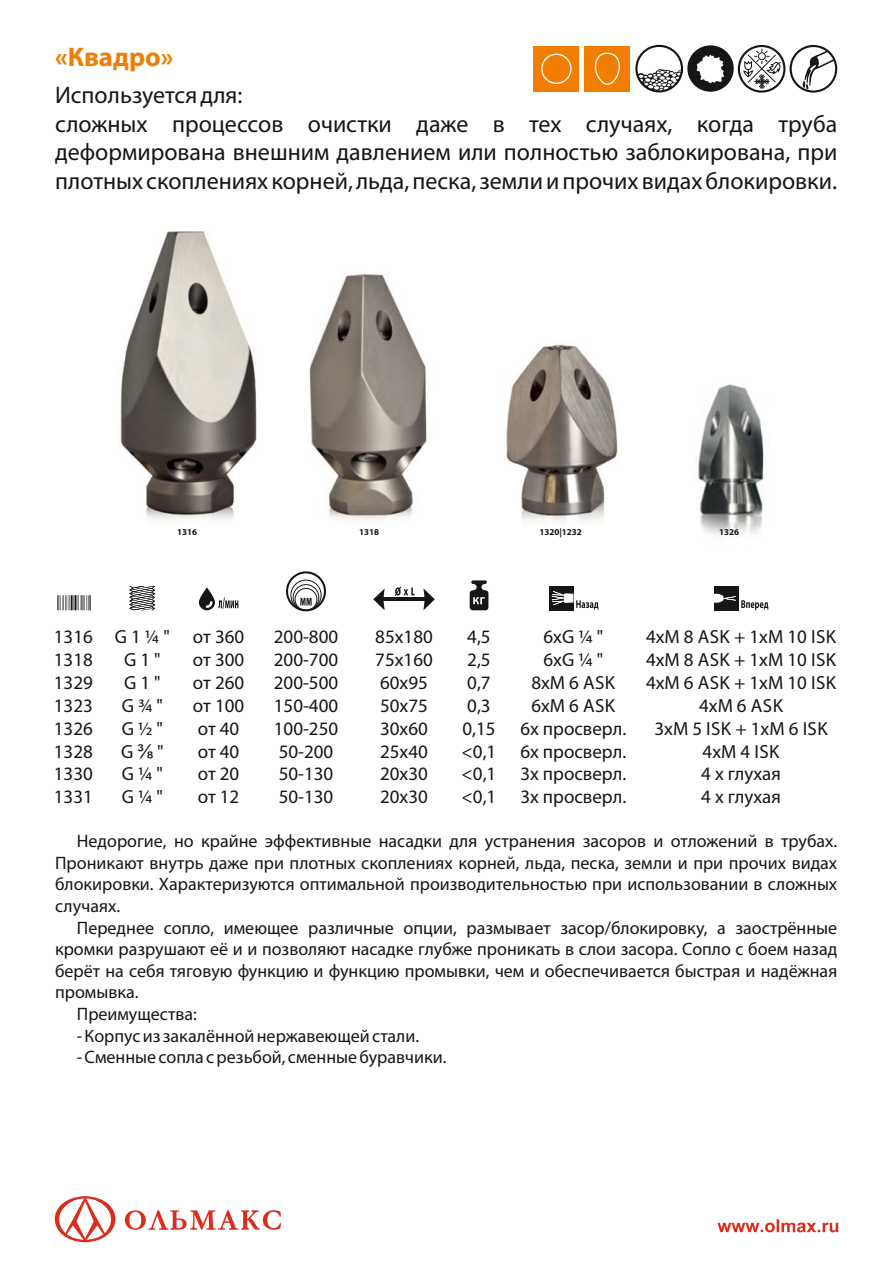
<style>
.page{position:relative;width:893px;height:1263px;background:#fff}
.page>*{position:absolute;margin:0;border:0;box-sizing:border-box;transform-origin:0 0}
.t1{font:700 27px "Myriad Pro";color:#f17e00}
.t2{font:24px/28.8px "Myriad Pro";color:#151616}
.t3{font:19.05px/22.8px "Myriad Pro";color:#151616}
.t4{font:18px/21.6px "Myriad Pro";color:#151616;text-align:justify}
.t5{font:700 9px "Myriad Pro";color:#151616}
.s1{font-family:"Arial"}
</style>
<div class="page">
<svg style="left:717px;top:1219px;width:121px;height:13px"></svg>
<svg style="left:54px;top:1196px;width:227px;height:46px"></svg>
<div style="left:584px;top:46px;width:46px;height:46px;background:#f17e00"></div>
<div style="left:533px;top:46px;width:46px;height:46px;background:#f17e00"></div>
<div style="left:541px;top:54px;width:31px;height:30px;border:1px solid #fff;border-radius:50%"></div>
<svg style="left:394px;top:587px;width:21px;height:9px"></svg>
<hr style="left:381px;top:598px;width:46px;height:3px;background:#151616">
<svg style="left:373px;top:588px;width:12px;height:22px"></svg>
<svg style="left:423px;top:588px;width:12px;height:22px"></svg>
<svg style="left:470px;top:580px;width:18px;height:30px"></svg>
<div style="left:549px;top:586px;width:24px;height:24px;background:#151616"></div>
<svg style="left:552px;top:591px;width:46px;height:19px"></svg>
<div style="left:714px;top:586px;width:24px;height:24px;background:#151616"></div>
<svg style="left:714px;top:594px;width:54px;height:16px"></svg>
<svg style="left:199px;top:587px;width:39px;height:23px"></svg>
<svg style="left:129px;top:586px;width:26px;height:24px"></svg>
<svg style="left:57px;top:595px;width:34px;height:15px"></svg>
<div style="left:286px;top:571px;width:40px;height:40px;border:2px solid #151616;border-radius:50%"></div>
<div style="left:290px;top:580px;width:32px;height:31px;border:1px solid #151616;border-radius:50%"></div>
<div style="left:293px;top:584px;width:26px;height:27px;border:1px solid #151616;border-radius:50%"></div>
<div style="left:295px;top:588px;width:22px;height:23px;border:1px solid #151616;border-radius:50%"></div>
<svg style="left:300px;top:598px;width:12px;height:8px"></svg>
<div style="left:635px;top:45px;width:48px;height:47px;border:2px solid #151616;border-radius:50%"></div>
<svg style="left:803px;top:51px;width:32px;height:38px"></svg>
<div style="left:790px;top:45px;width:47px;height:48px;border:2px solid #151616;border-radius:50%"></div>
<svg style="left:638px;top:45px;width:96px;height:47px"></svg>
<div style="left:738px;top:45px;width:47px;height:48px;border:2px solid #151616;border-radius:50%"></div>
<svg style="left:743px;top:49px;width:39px;height:40px"></svg>
<svg style="left:594px;top:52px;width:26px;height:33px"></svg>
<img style="left:120px;top:231px;width:644px;height:304px">
<h1 class="t1" style="left:55px;top:46px;width:120px">«Квадро»</h1>
<h2 class="t2" style="left:55px;top:82px;width:784px">Используется для:<br>сложных процессов очистки даже в тех случаях, когда труба деформирована внешним давлением или полностью заблокирована, при плотных скоплениях корней, льда, песка, земли и прочих видах блокировки.</h2>
<p class="t5" style="left:177px;top:528px;width:21px">1316</p>
<p class="t5" style="left:359px;top:528px;width:21px">1318</p>
<p class="t5" style="left:539px;top:528px;width:44px">1320|1232</p>
<p class="t5" style="left:719px;top:528px;width:21px">1326</p>
<p class="t3" style="left:54px;top:627px;width:41px;text-align:justify">1316<br>1318<br>1329<br>1323<br>1326<br>1328<br>1330<br>1331</p>
<p class="t3" style="left:115px;top:627px;width:56px;text-align:center">G 1 ¼ "<br>G 1 "<br>G 1 "<br>G ¾ "<br>G ½ "<br>G <span class="s1">⅜</span> "<br>G ¼ "<br>G ¼ "</p>
<p class="t3" style="left:193px;top:627px;width:53px">от 360 от 300 от 260 от 100 от 40 от 40 от 20 от 12</p>
<p class="t3" style="left:274px;top:627px;width:66px">200-800<br>200-700<br>200-500<br>150-400<br>100-250<br>50-200<br>50-130<br>50-130</p>
<p class="t3" style="left:375px;top:627px;width:59px">85х180<br>75х160<br>60х95<br>50х75<br>30х60<br>25х40<br>20х30<br>20х30</p>
<p class="t3" style="left:462px;top:627px;width:36px">4,5<br>2,5<br>0,7<br>0,3<br>0,15 &lt;0,1 &lt;0,1 &lt;0,1</p>
<p class="t3" style="left:520px;top:627px;width:108px;text-align:center">6xG ¼ "<br>6xG ¼ "<br>8xM 6 ASK<br>6xM 6 ASK<br>6х просверл.<br>6х просверл.<br>3х просверл.<br>3х просверл.</p>
<p class="t3" style="left:646px;top:627px;width:192px;text-align:center">4xM 8 ASK + 1xM 10 ISK<br>4xM 8 ASK + 1xM 10 ISK<br>4xM 6 ASK + 1xM 10 ISK<br>4xM 6 ASK<br>3xM 5 ISK + 1xM 6 ISK<br>4xM 4 ISK<br>4 х глухая<br>4 х глухая</p>
<p class="t4" style="left:55px;top:832px;width:784px;text-indent:22px">Недорогие, но крайне эффективные насадки для устранения засоров и отложений в трубах.<br>Проникают внутрь даже при плотных скоплениях корней, льда, песка, земли и при прочих видах блокировки. Характеризуются оптимальной производительностью при использовании в сложных случаях.</p>
<p class="t4" style="left:77px;top:918px;width:762px">Переднее сопло, имеющее различные опции, размывает засор/блокировку, а заострённые</p>
<p class="t4" style="left:55px;top:940px;width:784px">кромки разрушают её и и позволяют насадке глубже проникать в слои засора. Сопло с боем назад</p>
<p class="t4" style="left:55px;top:961px;width:784px">берёт на себя тяговую функцию и функцию промывки, чем и обеспечивается быстрая и надёжная</p>
<p class="t4" style="left:55px;top:983px;width:85px">промывка.</p>
<p class="t4" style="left:77px;top:1005px;width:122px">Преимущества:</p>
<p class="t4" style="left:77px;top:1026px;width:344px">- Корпус из закалённой нержавеющей стали.</p>
<p class="t4" style="left:77px;top:1048px;width:371px">- Сменные сопла с резьбой, сменные буравчики.</p>
</div>
